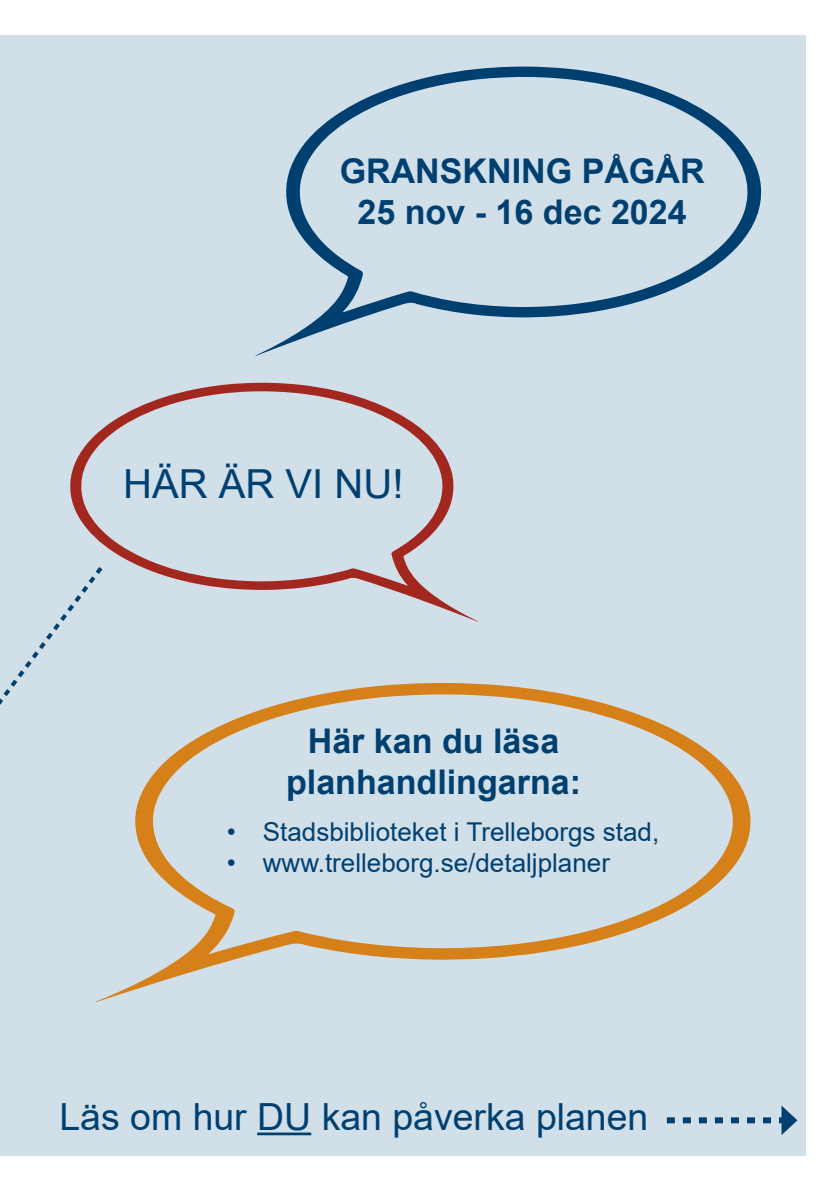
<style>
.page{position:relative;width:840px;height:1191px;background:#fff}
.page>*{position:absolute;margin:0;border:0;box-sizing:border-box;transform-origin:0 0}
.t1{font:40px "Arial";color:#004071}
.t2{font:37.4px "Arial";color:#004071}
.t3{font:700 34px "Arial";color:#004071}
.t4{font:26px "Arial";color:#004071}
</style>
<div class="page">
<div style="left:0;top:35px;width:805px;height:1120px;background:#d1dfe9"></div>
<hr style="left:257px;top:1132px;width:54px;height:3px;background:#004071">
<svg style="left:70px;top:383px;width:407px;height:238px"></svg>
<svg style="left:95px;top:683px;width:656px;height:319px"></svg>
<svg style="left:255px;top:67px;width:507px;height:289px"></svg>
<svg style="left:666px;top:1105px;width:131px;height:30px"></svg>
<svg style="left:0;top:562px;width:106px;height:232px"></svg>
<p class="t3" style="left:339px;top:147px;width:366px">GRANSKNING PÅGÅR</p>
<p class="t3" style="left:357px;top:188px;width:330px">25 nov - 16 dec 2024</p>
<p class="t1" style="left:123px;top:456px;width:282px">HÄR ÄR VI NU!</p>
<p class="t3" style="left:307px;top:717px;width:253px">Här kan du läsa</p>
<p class="t3" style="left:286px;top:758px;width:296px">planhandlingarna:</p>
<p class="t4" style="left:227px;top:814px;width:433px">• Stadsbiblioteket i Trelleborgs stad,</p>
<p class="t4" style="left:227px;top:845px;width:384px">• www.trelleborg.se/detaljplaner</p>
<h2 class="t2" style="left:59px;top:1091px;width:590px">Läs om hur DU kan påverka planen</h2>
</div>
